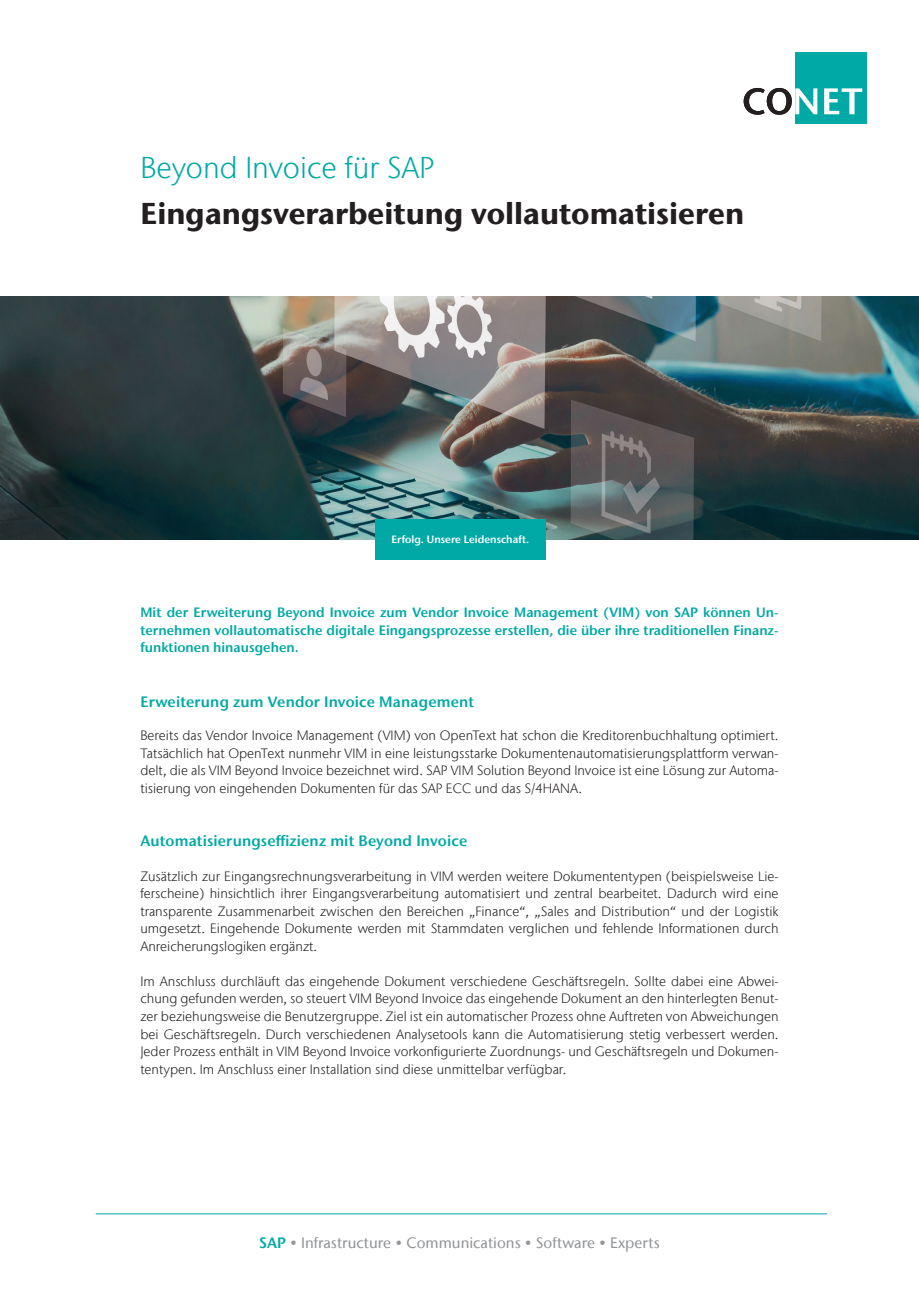
<style>
.page{position:relative;width:919px;height:1289px;background:#fff}
.page>*{position:absolute;margin:0;border:0;box-sizing:border-box;transform-origin:0 0}
.Headline{font:700 30px "Stone Sans IIITC Com";color:#231f20}
.Kapitelüberschrift{font:300 30px "Stone Sans IIITC Com";color:#00a9a5}
.t1{font:600 15px "Stone Sans IIITC Com";letter-spacing:.01em;color:#00a9a5}
.t2{font:500 15px "Stone Sans IIITC Com";color:#939598}
.t3{font:300 13.5px/17.5px "Stone Sans IIITC Com";color:#231f20;text-align:justify}
.t4{font:600 13.5px/17.5px "Stone Sans IIITC Com";color:#00a9a5;text-align:justify}
.t5{font:600 10.5px "Stone Sans IIITC Com";color:#fff}
.s1{font-weight:600;color:#00a9a5}
</style>
<div class="page">
<hr style="left:96px;top:1213px;width:731px;height:1px;background:#00a9a5">
<img style="left:0;top:296px;width:918px;height:243px">
<div style="left:375px;top:519px;width:170px;height:41px;background:#00a9a5"></div>
<div style="left:795px;top:52px;width:71px;height:72px;background:#00a9a5"></div>
<svg style="left:743px;top:88px;width:119px;height:27px"></svg>
<p class="Kapitelüberschrift" style="left:141px;top:149px;width:295px">Beyond Invoice für SAP</p>
<p class="Headline" style="left:141px;top:194px;width:605px">Eingangsverarbeitung vollautomatisieren</p>
<p class="t5" style="left:391px;top:533px;width:139px">Erfolg. Unsere Leidenschaft.</p>
<p class="t4" style="left:140px;top:603px;width:639px">Mit der Erweiterung Beyond Invoice zum Vendor Invoice Management (VIM) von SAP können Un&shy;ternehmen vollautomatische digitale Eingangsprozesse erstellen, die über ihre traditionellen Finanz&shy;funktionen hinausgehen.</p>
<p class="t1" style="left:140px;top:691px;width:335px">Erweiterung zum Vendor Invoice Management</p>
<p class="t3" style="left:140px;top:726px;width:639px">Bereits das Vendor Invoice Management (VIM) von OpenText hat schon die Kreditorenbuchhaltung optimiert.<br>Tatsächlich hat OpenText nunmehr VIM in eine leistungsstarke Dokumentenautomatisierungsplattform verwan&shy;delt, die als VIM Beyond Invoice bezeichnet wird. SAP VIM Solution Beyond Invoice ist eine Lösung zur Automa&shy;tisierung von eingehenden Dokumenten für das SAP ECC und das S/4HANA.</p>
<p class="t1" style="left:140px;top:831px;width:328px">Automatisierungseffizienz mit Beyond Invoice</p>
<p class="t3" style="left:140px;top:867px;width:639px">Zusätzlich zur Eingangsrechnungsverarbeitung in VIM werden weitere Dokumententypen (beispielsweise Lie&shy;ferscheine) hinsichtlich ihrer Eingangsverarbeitung automatisiert und zentral bearbeitet. Dadurch wird eine transparente Zusammenarbeit zwischen den Bereichen „Finance“, „Sales and Distribution“ und der Logistik umgesetzt. Eingehende Dokumente werden mit Stammdaten verglichen und fehlende Informationen durch Anreicherungslogiken ergänzt.</p>
<p class="t3" style="left:140px;top:972px;width:639px">Im Anschluss durchläuft das eingehende Dokument verschiedene Geschäftsregeln. Sollte dabei eine Abwei&shy;chung gefunden werden, so steuert VIM Beyond Invoice das eingehende Dokument an den hinterlegten Benut&shy;zer beziehungsweise die Benutzergruppe. Ziel ist ein automatischer Prozess ohne Auftreten von Abweichungen bei Geschäftsregeln. Durch verschiedenen Analysetools kann die Automatisierung stetig verbessert werden.<br>Jeder Prozess enthält in VIM Beyond Invoice vorkonfigurierte Zuordnungs- und Geschäftsregeln und Dokumen&shy;tentypen. Im Anschluss einer Installation sind diese unmittelbar verfügbar.</p>
<p class="t2" style="left:259px;top:1233px;width:402px"><span class="s1">SAP</span> • Infrastructure • Communications • Software • Experts</p>
</div>
